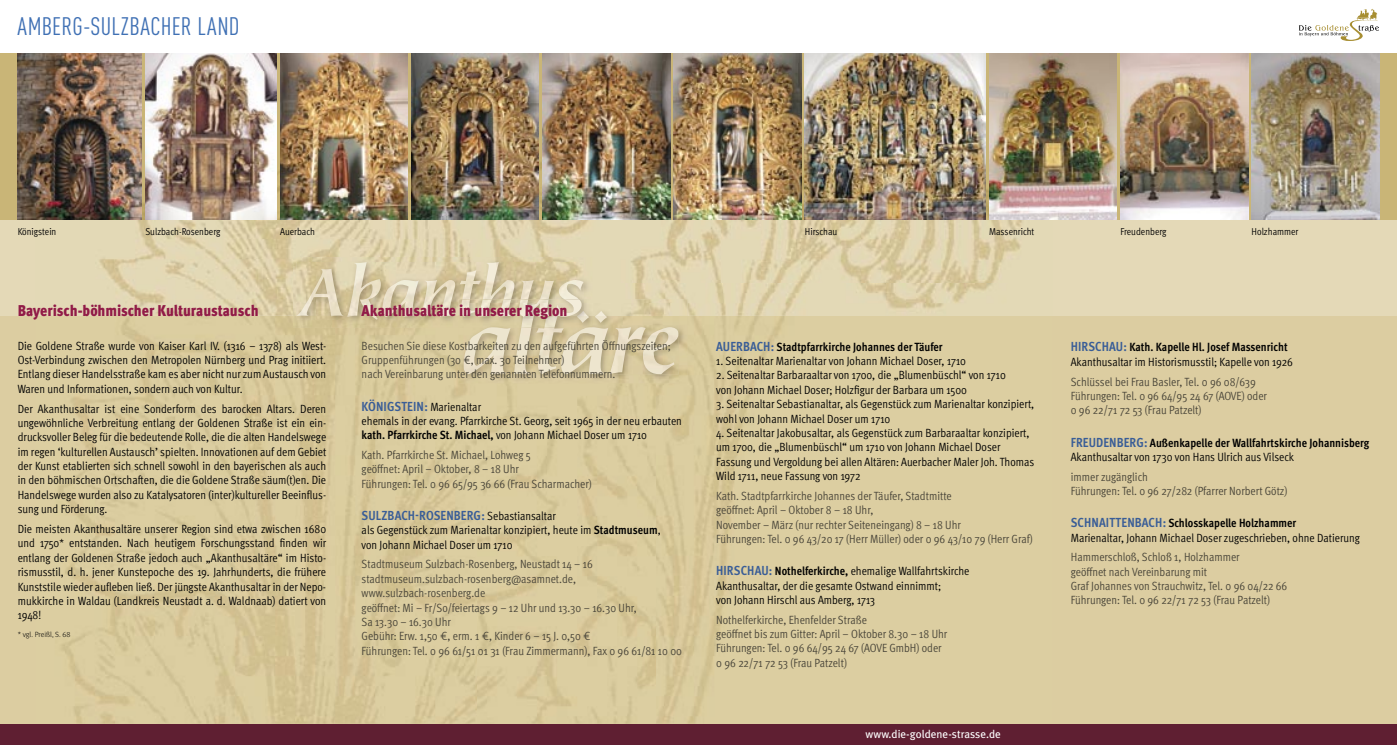
<style>
.page{position:relative;width:1397px;height:745px;background:#fff}
.page>*{position:absolute;margin:0;border:0;box-sizing:border-box;transform-origin:0 0}
.t1{font:25px "DIN Cond";letter-spacing:.01em;color:#3f70b4}
.t2{font:900 15.62px "Meta Cond Pro";letter-spacing:-.005em;color:#911b47}
.t3{font:700 13.12px "Meta Cond Pro";letter-spacing:.005em;color:#395d97}
.t4{font:11.88px/14.4px "Meta Cond Pro";color:#000}
.t5{font:11.88px/14.4px "Meta Cond Pro";color:#494539}
.t6{font:700 11.88px/14.4px "Meta Cond Pro";color:#000}
.t7{font:11.25px "Meta Plus";color:#fff}
.t8{font:10px "Meta Cond Pro";color:#000}
.t9{font:300 7.5px "Meta";color:#000}
.s1{font-weight:400;font-size:11.88px;color:#000}
.s2{font-weight:700}
.s3{font-size:13.12px;color:#395d97}
.s4{font-weight:700;font-size:13.12px;color:#395d97}
.s5{font-weight:400}
</style>
<div class="page">
<div style="left:0;top:53px;width:1396px;height:691px;background:#dccda1"></div>
<img style="left:35px;top:315px;width:442px;height:408px">
<img style="left:655px;top:315px;width:397px;height:408px">
<div style="left:0;top:53px;width:1396px;height:262px;background:#e4d9b7"></div>
<svg style="left:0;top:53px;width:1396px;height:167px;background:#c7b47e"></svg>
<img style="left:99px;top:220px;width:201px;height:95px">
<img style="left:300px;top:220px;width:722px;height:63px">
<img style="left:634px;top:283px;width:358px;height:32px">
<img style="left:142px;top:128px;width:847px;height:92px">
<img style="left:458px;top:315px;width:229px;height:68px">
<img style="left:634px;top:299px;width:53px;height:16px">
<img style="left:463px;top:315px;width:215px;height:59px">
<img style="left:597px;top:304px;width:81px;height:11px">
<img style="left:293px;top:315px;width:165px;height:12px">
<img style="left:293px;top:257px;width:299px;height:58px">
<img style="left:463px;top:315px;width:129px;height:12px">
<svg style="left:583px;top:299px;width:9px;height:16px"></svg>
<img style="left:296px;top:315px;width:162px;height:4px">
<img style="left:296px;top:262px;width:287px;height:53px">
<svg style="left:458px;top:315px;width:5px;height:12px"></svg>
<img style="left:458px;top:299px;width:125px;height:16px">
<img style="left:463px;top:315px;width:120px;height:4px">
<img style="left:463px;top:304px;width:120px;height:11px">
<div style="left:0;top:723px;width:1396px;height:21px;background:#5f1f32"></div>
<svg style="left:1299px;top:9px;width:79px;height:32px"></svg>
<img style="left:18px;top:53px;width:124px;height:167px">
<img style="left:145px;top:53px;width:131px;height:167px">
<img style="left:280px;top:53px;width:127px;height:167px">
<img style="left:411px;top:53px;width:128px;height:167px">
<img style="left:542px;top:53px;width:128px;height:167px">
<img style="left:673px;top:53px;width:128px;height:167px">
<img style="left:804px;top:53px;width:181px;height:167px">
<img style="left:989px;top:53px;width:127px;height:167px">
<img style="left:1120px;top:53px;width:127px;height:167px">
<img style="left:1251px;top:53px;width:127px;height:167px">
<h1 class="t1" style="left:18px;top:12px;width:223px">AMBERG-SULZBACHER LAND</h1>
<p class="t8" style="left:18px;top:224px;width:40px">Königstein</p>
<p class="t8" style="left:145px;top:224px;width:77px">Sulzbach-Rosenberg</p>
<p class="t8" style="left:280px;top:224px;width:36px">Auerbach</p>
<p class="t8" style="left:804px;top:224px;width:34px">Hirschau</p>
<p class="t8" style="left:989px;top:224px;width:47px">Massenricht</p>
<p class="t8" style="left:1120px;top:224px;width:48px">Freudenberg</p>
<p class="t8" style="left:1251px;top:224px;width:48px">Holzhammer</p>
<h2 class="t2" style="left:18px;top:300px;width:242px">Bayerisch-böhmischer Kulturaustausch</h2>
<p class="t4" style="left:18px;top:338px;width:310px;text-align:justify">Die Goldene Straße wurde von Kaiser Karl IV. (1316 – 1378) als West-Ost-Verbindung zwischen den Metropolen Nürnberg und Prag initiiert.<br>Entlang dieser Handelsstraße kam es aber nicht nur zum Austausch von Waren und Informationen, sondern auch von Kultur.</p>
<p class="t4" style="left:18px;top:401px;width:310px;text-align:justify">Der Akanthusaltar ist eine Sonderform des barocken Altars. Deren ungewöhnliche Verbreitung entlang der Goldenen Straße ist ein ein&shy;drucksvoller Beleg für die bedeutende Rolle, die die alten Handelswege im regen ‘kulturellen Austausch’ spielten. Innovationen auf dem Gebiet der Kunst etablierten sich schnell sowohl in den bayerischen als auch in den böhmischen Ortschaften, die die Goldene Straße säum(t)en. Die Handelswege wurden also zu Katalysatoren (inter)kultureller Beeinflus&shy;sung und Förderung.</p>
<p class="t4" style="left:18px;top:521px;width:310px;text-align:justify">Die meisten Akanthusaltäre unserer Region sind etwa zwischen 1680 und 1750* entstanden. Nach heutigem Forschungsstand finden wir entlang der Goldenen Straße jedoch auch „Akanthusaltäre“ im Histo&shy;rismusstil, d. h. jener Kunstepoche des 19. Jahrhunderts, die frühere Kunststile wieder aufleben ließ. Der jüngste Akanthusaltar in der Nepo&shy;mukkirche in Waldau (Landkreis Neustadt a. d. Waldnaab) datiert von 1948!</p>
<p class="t9" style="left:18px;top:630px;width:54px">* vgl. Preißl, S. 68</p>
<h2 class="t2" style="left:361px;top:300px;width:207px">Akanthusaltäre in unserer Region</h2>
<p class="t5" style="left:361px;top:338px;width:310px">Besuchen Sie diese Kostbarkeiten zu den aufgeführten Öffnungszeiten;<br>Gruppenführungen (30 €, max. 30 Teilnehmer)<br>nach Vereinbarung unter den genannten Telefonnummern.</p>
<p class="t3" style="left:361px;top:397px;width:121px">KÖNIGSTEIN: <span class="s1">Marienaltar</span></p>
<p class="t4" style="left:361px;top:413px;width:322px">ehemals in der evang. Pfarrkirche St. Georg, seit 1965 in der neu erbauten <span class="s2">kath. Pfarrkirche St. Michael,</span> von Johann Michael Doser um 1710</p>
<p class="t5" style="left:361px;top:447px;width:232px">Kath. Pfarrkirche St. Michael, Lohweg 5<br>geöffnet: April – Oktober, 8 – 18 Uhr<br>Führungen: Tel. 0 96 65/95 36 66 (Frau Scharmacher)</p>
<p class="t3" style="left:361px;top:506px;width:196px">SULZBACH-ROSENBERG: <span class="s1">Sebastiansaltar</span></p>
<p class="t4" style="left:361px;top:523px;width:300px">als Gegenstück zum Marienaltar konzipiert, heute im <span class="s2">Stadtmuseum</span>, von Johann Michael Doser um 1710</p>
<p class="t5" style="left:361px;top:557px;width:322px">Stadtmuseum Sulzbach-Rosenberg, Neustadt 14 – 16 stadtmuseum.sulzbach-rosenberg@asamnet.de, www.sulzbach-rosenberg.de<br>geöffnet: Mi – Fr/So/feiertags 9 – 12 Uhr und 13.30 – 16.30 Uhr,<br>Sa 13.30 – 16.30 Uhr<br>Gebühr: Erw. 1,50 €, erm. 1 €, Kinder 6 – 15 J. 0,50 €<br>Führungen: Tel. 0 96 61/51 01 31 (Frau Zimmermann), Fax 0 96 61/81 10 00</p>
<p class="t6" style="left:716px;top:339px;width:228px"><span class="s3">AUERBACH:</span> Stadtpfarrkirche Johannes der Täufer</p>
<p class="t4" style="left:716px;top:354px;width:251px">1. Seitenaltar Marienaltar von Johann Michael Doser, 1710</p>
<p class="t4" style="left:716px;top:368px;width:291px">2. Seitenaltar Barbaraaltar von 1700, die „Blumenbüschl“ von 1710 von Johann Michael Doser; Holzfigur der Barbara um 1500</p>
<p class="t4" style="left:716px;top:397px;width:319px">3. Seitenaltar Sebastianaltar, als Gegenstück zum Marienaltar konzipiert, wohl von Johann Michael Doser um 1710</p>
<p class="t4" style="left:716px;top:425px;width:319px">4. Seitenaltar Jakobusaltar, als Gegenstück zum Barbaraaltar konzipiert, um 1700, die „Blumenbüschl“ um 1710 von Johann Michael Doser Fassung und Vergoldung bei allen Altären: Auerbacher Maler Joh. Thomas Wild 1711, neue Fassung von 1972</p>
<p class="t5" style="left:716px;top:488px;width:318px">Kath. Stadtpfarrkirche Johannes der Täufer, Stadtmitte<br>geöffnet: April – Oktober 8 – 18 Uhr,<br>November – März (nur rechter Seiteneingang) 8 – 18 Uhr<br>Führungen: Tel. 0 96 43/20 17 (Herr Müller) oder 0 96 43/10 79 (Herr Graf)</p>
<p class="t4" style="left:716px;top:563px;width:255px"><span class="s4">HIRSCHAU:</span> <span class="s2">Nothelferkirche,</span> ehemalige Wallfahrtskirche<br>Akanthusaltar, der die gesamte Ostwand einnimmt;<br>von Johann Hirschl aus Amberg, 1713</p>
<p class="t5" style="left:716px;top:612px;width:233px">Nothelferkirche, Ehenfelder Straße<br>geöffnet bis zum Gitter: April – Oktober 8.30 – 18 Uhr Führungen: Tel. 0 96 64/95 24 67 (AOVE GmbH) oder 0 96 22/71 72 53 (Frau Patzelt)</p>
<p class="t7" style="left:865px;top:727px;width:137px">www.die-goldene-strasse.de</p>
<p class="t4" style="left:1070px;top:340px;width:223px"><span class="s4">HIRSCHAU:</span> <span class="s2">Kath. Kapelle Hl. Josef Massenricht<br></span>Akanthusaltar im Historismusstil; Kapelle von 1926</p>
<p class="t5" style="left:1070px;top:374px;width:198px">Schlüssel bei Frau Basler, Tel. 0 96 08/639<br>Führungen: Tel. 0 96 64/95 24 67 (AOVE) oder<br>0 96 22/71 72 53 (Frau Patzelt)</p>
<p class="t6" style="left:1070px;top:435px;width:300px"><span class="s3">FREUDENBERG:</span> Außenkapelle der Wallfahrtskirche Johannisberg<br><span class="s5">Akanthusaltar von 1730 von Hans Ulrich aus Vilseck</span></p>
<p class="t5" style="left:1070px;top:469px;width:218px">immer zugänglich<br>Führungen: Tel. 0 96 27/282 (Pfarrer Norbert Götz)</p>
<p class="t4" style="left:1070px;top:515px;width:290px"><span class="s4">SCHNAITTENBACH:</span> <span class="s2">Schlosskapelle Holzhammer<br></span>Marienaltar, Johann Michael Doser zugeschrieben, ohne Datierung</p>
<p class="t5" style="left:1070px;top:550px;width:218px">Hammerschloß, Schloß 1, Holzhammer<br>geöffnet nach Vereinbarung mit<br>Graf Johannes von Strauchwitz, Tel. 0 96 04/22 66<br>Führungen: Tel. 0 96 22/71 72 53 (Frau Patzelt)</p>
</div>
